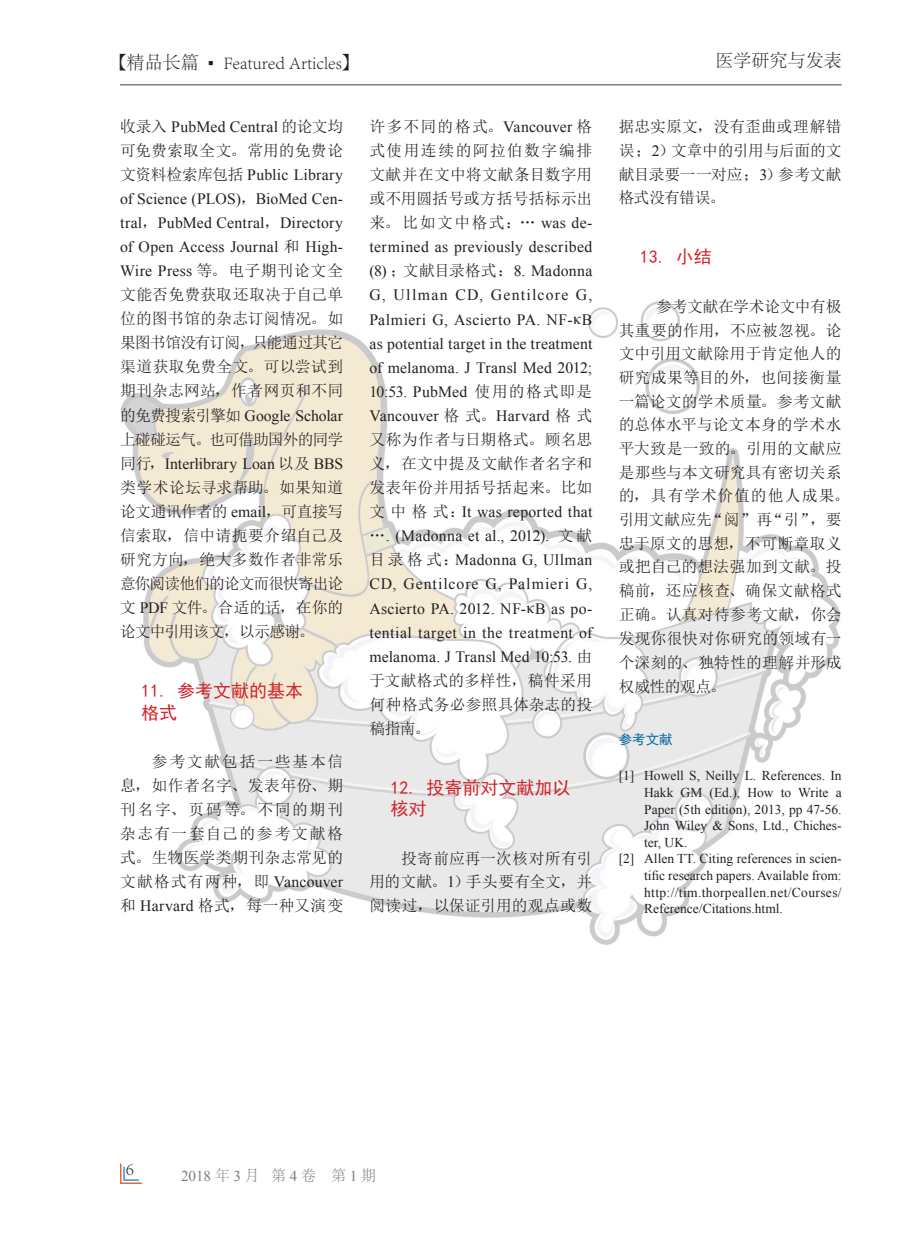
<style>
.page{position:relative;width:919px;height:1238px;background:#fff}
.page>*{position:absolute;margin:0;border:0;box-sizing:border-box;transform-origin:0 0}
.t1{font:300 18px "Adobe Song Std";color:#231f20}
.t2{font:18px/21.6px "Sim Hei";color:#d1232a}
.t3{font:15.75px/24px "N Sim Sun";letter-spacing:.01em;color:#231f20;text-align:justify}
.t4{font:15.75px/24px "Times New Roman";letter-spacing:.015em;color:#231f20;text-align:justify}
.t5{font:15.75px "Times New Roman";letter-spacing:-.005em;color:#231f20}
.t6{font:15.75px "N Sim Sun";letter-spacing:-.055em;color:#231f20}
.t7{font:15px "Times New Roman";color:#7c7c80}
.t8{font:13.5px "Times New Roman";color:#231f20}
.t9{font:13.5px "Times New Roman";letter-spacing:.025em;color:#231f20}
.t10{font:13.5px "Sim Hei";color:#0065a4}
.s1{font-family:"Adobe Fangsong Std";font-weight:400}
.s2{font-family:"Arial Narrow";font-weight:400}
.s3{font-family:"N Sim Sun"}
.s4{font-family:"Times New Roman"}
.s5{font-family:"Adobe Song Std";font-weight:300}
</style>
<div class="page">
<hr style="left:120px;top:84px;width:721px;height:1px;background:#7c7c80">
<svg style="left:120px;top:1163px;width:22px;height:20px"></svg>
<img style="left:121px;top:301px;width:719px;height:644px">
<p class="t1" style="left:109px;top:52px;width:252px"><span class="s1">【</span>精品长篇 <span class="s2">▪</span> Featured Articles<span class="s1">】</span></p>
<p class="t1" style="left:715px;top:51px;width:127px">医学研究与发表</p>
<p class="t4" style="left:120px;top:114px;width:224px"><span class="s3">收录入</span> PubMed Central <span class="s3">的论文均</span></p>
<p class="t3" style="left:120px;top:138px;width:224px">可免费索取全文。常用的免费论</p>
<p class="t4" style="left:120px;top:162px;width:224px"><span class="s3">文资料检索库包括</span> Public Library of Science (PLOS)<span class="s3">，</span>BioMed Cen&shy;tral<span class="s3">，</span>PubMed Central<span class="s3">，</span>Directory of Open Access Journal <span class="s3">和</span> High-Wire Press <span class="s3">等。电子期刊论文全</span></p>
<p class="t3" style="left:120px;top:283px;width:224px">文能否免费获取还取决于自己单位的图书馆的杂志订阅情况。如果图书馆没有订阅，只能通过其它渠道获取免费全文。可以尝试到期刊杂志网站，作者网页和不同</p>
<p class="t5" style="left:120px;top:404px;width:224px"><span class="s3">的免费搜索引擎如</span> Google Scholar</p>
<p class="t6" style="left:120px;top:431px;width:224px">上碰碰运气。也可借助国外的同学</p>
<p class="t4" style="left:120px;top:451px;width:224px"><span class="s3">同行，</span>Interlibrary Loan <span class="s3">以及</span> BBS</p>
<p class="t3" style="left:120px;top:475px;width:224px">类学术论坛寻求帮助。如果知道论文通讯作者的 <span class="s4">email</span>，可直接写信索取，信中请扼要介绍自己及研究方向，绝大多数作者非常乐意你阅读他们的论文而很快寄出论文 <span class="s4">PDF</span> 文件。合适的话，在你的论文中引用该文，以示感谢。</p>
<p class="t2" style="left:141px;top:679px;width:164px">11. 参考文献的基本格式</p>
<p class="t3" style="left:120px;top:749px;width:224px;text-indent:32px">参考文献包括一些基本信息，如作者名字、发表年份、期刊名字、页码等。不同的期刊杂志有一套自己的参考文献格式。生物医学类期刊杂志常见的文献格式有两种，即 <span class="s4">Vancouver</span>和 <span class="s4">Harvard</span> 格式，每一种又演变</p>
<p class="t3" style="left:369px;top:114px;width:224px">许多不同的格式。<span class="s4">Vancouver</span> 格式使用连续的阿拉伯数字编排文献并在文中将文献条目数字用或不用圆括号或方括号括标示出来。比如文中格式：… <span class="s4">was de-</span></p>
<p class="t4" style="left:369px;top:235px;width:224px">termined as previously described (8) <span class="s3">；文献目录格式：</span>8. Madonna G, Ullman CD, Gentilcore G, Palmieri G, Ascierto PA. NF-κB as potential target in the treatment of melanoma. J Transl Med 2012; 10:53. PubMed <span class="s3">使用的格式即是</span>Vancouver <span class="s3">格式。</span>Harvard <span class="s3">格式</span></p>
<p class="t3" style="left:369px;top:427px;width:224px">又称为作者与日期格式。顾名思义，在文中提及文献作者名字和发表年份并用括号括起来。比如</p>
<p class="t4" style="left:369px;top:499px;width:224px"><span class="s3">文中格式：</span>It was reported that <span class="s3">…</span>. (Madonna et al., 2012). <span class="s3">文献目录格式：</span>Madonna G, Ullman CD, Gentilcore G, Palmieri G, Ascierto PA. 2012. NF-κB as po&shy;tential target in the treatment of melanoma. J Transl Med 10:53. <span class="s3">由</span></p>
<p class="t3" style="left:369px;top:668px;width:224px">于文献格式的多样性，稿件采用何种格式务必参照具体杂志的投稿指南。</p>
<p class="t2" style="left:390px;top:776px;width:181px">12. 投寄前对文献加以核对</p>
<p class="t3" style="left:369px;top:846px;width:224px;text-indent:32px">投寄前应再一次核对所有引用的文献。<span class="s4">1</span>）手头要有全文，并阅读过，以保证引用的观点或数</p>
<p class="t3" style="left:618px;top:114px;width:224px">据忠实原文，没有歪曲或理解错误；<span class="s4">2</span>）文章中的引用与后面的文献目录要一一对应；<span class="s4">3</span>）参考文献格式没有错误。</p>
<p class="t2" style="left:639px;top:246px;width:73px">13. 小结</p>
<p class="t3" style="left:618px;top:294px;width:232px;text-align:left;text-indent:37px">参考文献在学术论文中有极其重要的作用，不应被忽视。论文中引用文献除用于肯定他人的研究成果等目的外，也间接衡量一篇论文的学术质量。参考文献的总体水平与论文本身的学术水平大致是一致的。引用的文献应是那些与本文研究具有密切关系的，具有学术价值的他人成果。引用文献应先“阅”再“引”，要忠于原文的思想，不可断章取义或把自己的想法强加到文献。投稿前，还应核查、确保文献格式正确。认真对待参考文献，你会发现你很快对你研究的领域有一个深刻的、独特性的理解并形成权威性的观点。</p>
<p class="t10" style="left:618px;top:732px;width:55px">参考文献</p>
<p class="t8" style="left:618px;top:766px;width:224px">[1] Howell S, Neilly L. References. In</p>
<p class="t8" style="left:644px;top:783px;width:199px">Hakk GM (Ed.), How to Write a</p>
<p class="t8" style="left:644px;top:800px;width:199px">Paper (5th edition), 2013, pp 47-56.</p>
<p class="t8" style="left:644px;top:816px;width:199px">John Wiley &amp; Sons, Ltd., Chiches-</p>
<p class="t8" style="left:644px;top:833px;width:45px">ter, UK.</p>
<p class="t8" style="left:618px;top:849px;width:224px">[2] Allen TT. Citing references in scien-</p>
<p class="t8" style="left:644px;top:866px;width:199px">tific research papers. Available from:</p>
<p class="t9" style="left:644px;top:883px;width:199px">http://tim.thorpeallen.net/Courses/</p>
<p class="t8" style="left:644px;top:899px;width:140px">Reference/Citations.html.</p>
<p class="t1" style="left:126px;top:1158px;width:10px">6</p>
<p class="t7" style="left:181px;top:1165px;width:196px">2018<span class="s5">年</span>3<span class="s5">月 第</span>4<span class="s5">卷 第</span>1<span class="s5">期</span></p>
</div>
